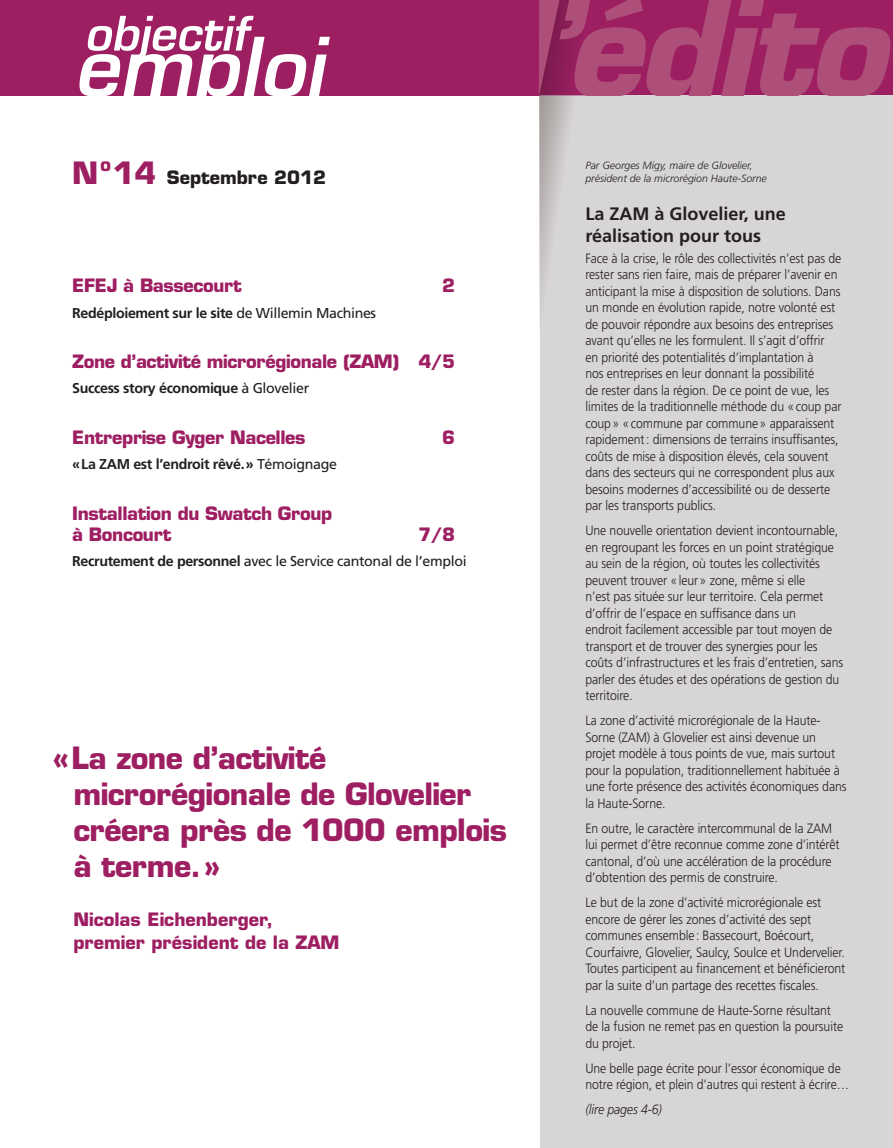
<style>
.page{position:relative;width:893px;height:1148px;background:#fff}
.page>*{position:absolute;margin:0;border:0;box-sizing:border-box;transform-origin:0 0}
.t1{font:700 30px/36px "Eurostile LT Std";letter-spacing:-.02em;color:#9e1e62}
.t2{font:700 18px/21px "Eurostile LT Std";letter-spacing:-.02em;color:#9e1e62}
.t3{font:700 18px/24px "Eurostile LT Std";color:#9e1e62}
.t4{font:700 18px/21.6px "Frutiger LT Std";color:#231f20}
.t5{font:700 18px "Eurostile LT Std";color:#231f20}
.t6{font:700 14.25px "Frutiger";letter-spacing:-.025em;color:#231f20}
.t7{font:14.25px "Frutiger";letter-spacing:-.025em;color:#231f20}
.t8{font:300 13.5px/16.5px "Frutiger LT Std";letter-spacing:-.005em;color:#231f20;scale:.91 1}
.t9{font:italic 300 13.5px "Frutiger";letter-spacing:-.005em;color:#231f20;scale:.91 1}
.t10{font:italic 300 10.5px/12.6px "Frutiger";color:#231f20}
.s1{font-size:30px;color:#9e1e62}
.s2{font-weight:400}
.s3{font-weight:700}
</style>
<div class="page">
<div style="left:0;top:0;width:893px;height:96px;background:#9e1e62"></div>
<svg style="left:79px;top:16px;width:251px;height:80px"></svg>
<div style="left:540px;top:96px;width:353px;height:1052px;background:#d8d6d5"></div>
<img style="left:539px;top:96px;width:1px;height:229px">
<svg style="left:539px;top:0;width:354px;height:96px"></svg>
<h2 class="t5" style="left:72px;top:169px;width:255px"><span class="s1">Nº14</span> Septembre 2012</h2>
<h2 class="t2" style="left:72px;top:277px;width:171px">EFEJ à Bassecourt</h2>
<h2 class="t2" style="left:442px;top:277px;width:14px">2</h2>
<p class="t6" style="left:72px;top:307px;width:305px">Redéploiement sur le site <span class="s2">de Willemin Machines</span></p>
<h2 class="t2" style="left:72px;top:352px;width:384px">Zone d’activité microrégionale (ZAM) 4/5</h2>
<p class="t6" style="left:72px;top:383px;width:238px">Success story économique <span class="s2">à Glovelier</span></p>
<h2 class="t2" style="left:72px;top:428px;width:235px">Entreprise Gyger Nacelles</h2>
<h2 class="t2" style="left:442px;top:428px;width:14px">6</h2>
<p class="t6" style="left:72px;top:459px;width:266px">« La ZAM est l’endroit rêvé. » <span class="s2">Témoignage</span></p>
<h2 class="t2" style="left:72px;top:504px;width:262px">Installation du Swatch Group à Boncourt</h2>
<h2 class="t2" style="left:418px;top:525px;width:38px">7/8</h2>
<p class="t7" style="left:72px;top:555px;width:396px"><span class="s3">Recrutement de personnel</span> avec le Service cantonal de l’emploi</p>
<h1 class="t1" style="left:73px;top:742px;width:435px;text-indent:-21px">« La zone d’activité microrégionale de Glovelier créera près de 1000 emplois à terme. »</h1>
<h2 class="t3" style="left:73px;top:908px;width:267px">Nicolas Eichenberger, premier président de la ZAM</h2>
<p class="t10" style="left:585px;top:160px;width:183px">Par Georges Migy, maire de Glovelier, président de la microrégion Haute-Sorne</p>
<h2 class="t4" style="left:585px;top:204px;width:202px">La ZAM à Glovelier, une réalisation pour tous</h2>
<p class="t8" style="left:585px;top:251px;width:283px">Face à la crise, le rôle des collectivités n’est pas de rester sans rien faire, mais de préparer l’avenir en anticipant la mise à disposition de solutions. Dans un monde en évolution rapide, notre volonté est de pouvoir répondre aux besoins des entreprises avant qu’elles ne les formulent. Il s’agit d’offrir<br>en priorité des potentialités d’implantation à<br>nos entreprises en leur donnant la possibilité<br>de rester dans la région. De ce point de vue, les limites de la traditionnelle méthode du « coup par coup » « commune par commune » apparaissent rapidement : dimensions de terrains insuffisantes, coûts de mise à disposition élevés, cela souvent dans des secteurs qui ne correspondent plus aux besoins modernes d’accessibilité ou de desserte par les transports publics.</p>
<p class="t8" style="left:585px;top:523px;width:285px">Une nouvelle orientation devient incontournable, en regroupant les forces en un point stratégique au sein de la région, où toutes les collectivités peuvent trouver « leur » zone, même si elle<br>n’est pas située sur leur territoire. Cela permet d’offrir de l’espace en suffisance dans un<br>endroit facilement accessible par tout moyen de transport et de trouver des synergies pour les coûts d’infrastructures et les frais d’entretien, sans parler des études et des opérations de gestion du territoire.</p>
<p class="t8" style="left:585px;top:713px;width:289px">La zone d’activité microrégionale de la Haute-Sorne (ZAM) à Glovelier est ainsi devenue un projet modèle à tous points de vue, mais surtout pour la population, traditionnellement habituée à une forte présence des activités économiques dans la Haute-Sorne.</p>
<p class="t8" style="left:585px;top:821px;width:281px">En outre, le caractère intercommunal de la ZAM lui permet d’être reconnue comme zone d’intérêt cantonal, d’où une accélération de la procédure d’obtention des permis de construire.</p>
<p class="t8" style="left:585px;top:895px;width:287px">Le but de la zone d’activité microrégionale est encore de gérer les zones d’activité des sept communes ensemble : Bassecourt, Boécourt, Courfaivre, Glovelier, Saulcy, Soulce et Undervelier.<br>Toutes participent au financement et bénéficieront par la suite d’un partage des recettes fiscales.</p>
<p class="t8" style="left:585px;top:1003px;width:285px">La nouvelle commune de Haute-Sorne résultant de la fusion ne remet pas en question la poursuite du projet.</p>
<p class="t8" style="left:585px;top:1061px;width:291px">Une belle page écrite pour l’essor économique de notre région, et plein d’autres qui restent à écrire…</p>
<p class="t9" style="left:585px;top:1104px;width:86px">(lire pages 4-6)</p>
</div>
